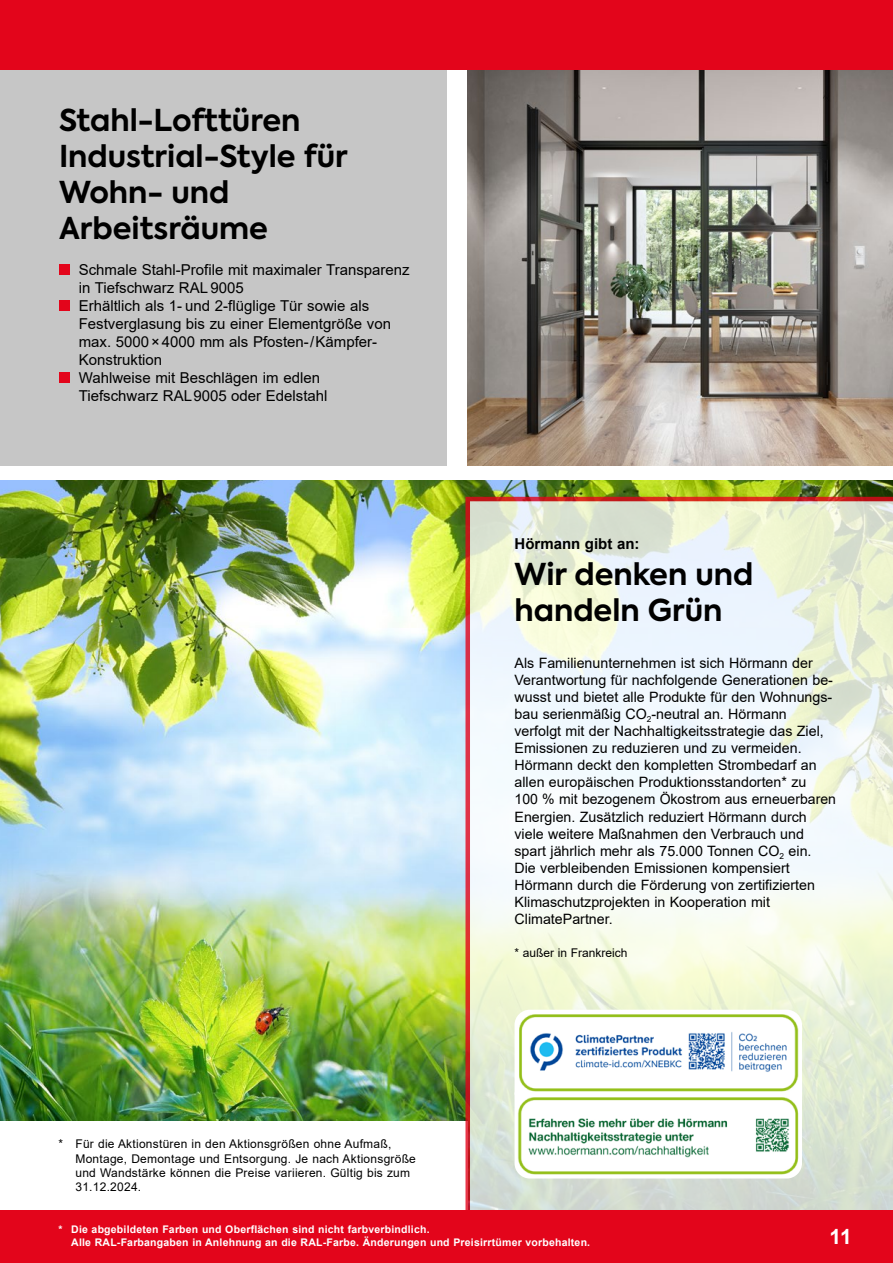
<style>
.page{position:relative;width:893px;height:1263px;background:#fff}
.page>*{position:absolute;margin:0;border:0;box-sizing:border-box;transform-origin:0 0}
.t1{font:700 30px/36px "Axiforma";color:#000}
.t2{font:700 21px "Arial";color:#fff}
.t3{font:15px/18px "Arial";color:#000}
.t4{font:700 15px "Arial";color:#000}
.t5{font:14.25px/17.1px "Arial";color:#000}
.t6{font:12px/14.4px "Arial";letter-spacing:.02em;color:#000}
.t7{font:12px "Arial";color:#000}
.t8{font:700 10.5px/12.6px "Arial";letter-spacing:.02em;color:#fff}
</style>
<div class="page">
<img style="left:0;top:480px;width:893px;height:641px">
<div style="left:0;top:0;width:446px;height:466px;background:#c6c6c6"></div>
<svg style="left:465px;top:497px;width:428px;height:713px"></svg>
<img style="left:468px;top:70px;width:425px;height:396px">
<div style="left:59px;top:264px;width:11px;height:11px;background:#e3051b"></div>
<div style="left:59px;top:300px;width:11px;height:11px;background:#e3051b"></div>
<div style="left:59px;top:372px;width:11px;height:11px;background:#e3051b"></div>
<img style="left:514px;top:1095px;width:288px;height:83px">
<img style="left:514px;top:1010px;width:288px;height:85px">
<div style="left:0;top:0;width:893px;height:70px;background:#e3051b"></div>
<div style="left:0;top:1210px;width:893px;height:53px;background:#e3051b"></div>
<h1 class="t1" style="left:59px;top:102px;width:290px">Stahl-Lofttüren<br>Industrial-Style für<br>Wohn- und<br>Arbeitsräume</h1>
<p class="t3" style="left:79px;top:260px;width:332px">Schmale Stahl-Profile mit maximaler Transparenz in Tiefschwarz RAL 9005<br>Erhältlich als 1- und 2-flüglige Tür sowie als Festverglasung bis zu einer Elementgröße von max. 5000 × 4000 mm als Pfosten- / Kämpfer-Konstruktion<br>Wahlweise mit Beschlägen im edlen<br>Tiefschwarz RAL 9005 oder Edelstahl</p>
<p class="t6" style="left:75px;top:1137px;width:342px;text-indent:-17px">* Für die Aktionstüren in den Aktionsgrößen ohne Aufmaß, Montage, Demontage und Entsorgung. Je nach Aktionsgröße und Wandstärke können die Preise variieren. Gültig bis zum 31.12.2024.</p>
<p class="t4" style="left:514px;top:533px;width:126px">Hörmann gibt an:</p>
<h1 class="t1" style="left:514px;top:556px;width:240px">Wir denken und handeln Grün</h1>
<p class="t5" style="left:514px;top:654px;width:323px">Als Familienunternehmen ist sich Hörmann der Verantwortung für nachfolgende Generationen be&shy;wusst und bietet alle Produkte für den Wohnungs&shy;bau serienmäßig CO<sub>2</sub>-neutral an. Hörmann verfolgt mit der Nachhaltigkeitsstrategie das Ziel, Emissionen zu reduzieren und zu vermeiden.<br>Hörmann deckt den kompletten Strombedarf an allen europäischen Produktionsstandorten* zu<br>100 % mit bezogenem Ökostrom aus erneuerbaren Energien. Zusätzlich reduziert Hörmann durch viele weitere Maßnahmen den Verbrauch und spart jährlich mehr als 75.000 Tonnen CO<sub>2</sub> ein.<br>Die verbleibenden Emissionen kompensiert Hörmann durch die Förderung von zertifizierten Klimaschutzprojekten in Kooperation mit ClimatePartner.</p>
<p class="t7" style="left:514px;top:944px;width:115px">* außer in Frankreich</p>
<p class="t8" style="left:71px;top:1223px;width:520px;text-indent:-13px">* Die abgebildeten Farben und Oberflächen sind nicht farbverbindlich.<br>Alle RAL-Farbangaben in Anlehnung an die RAL-Farbe. Änderungen und Preisirrtümer vorbehalten.</p>
<h2 class="t2" style="left:829px;top:1222px;width:24px">11</h2>
</div>
